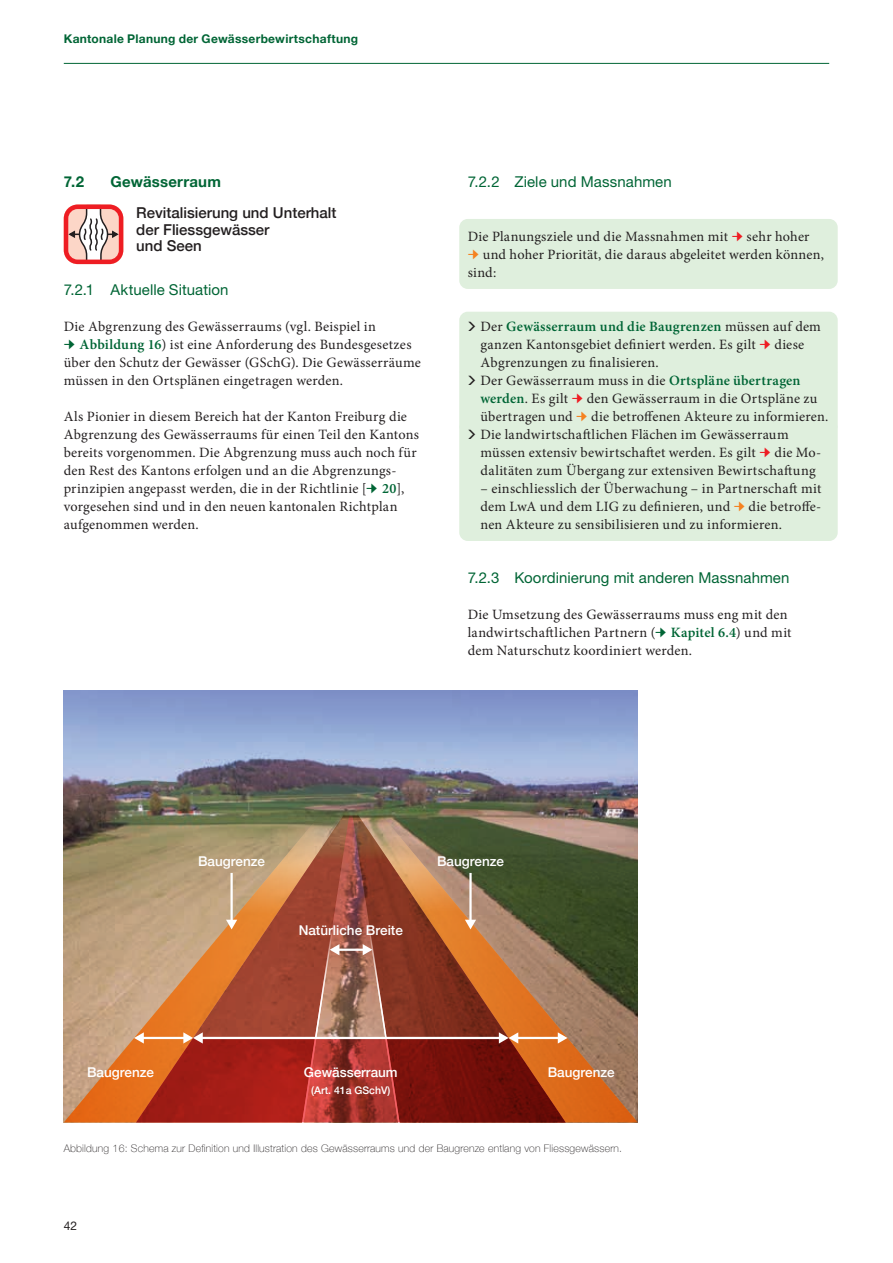
<style>
.page{position:relative;width:893px;height:1263px;background:#fff}
.page>*{position:absolute;margin:0;border:0;box-sizing:border-box;transform-origin:0 0}
.t1{font:15px "Helvetica Neue";letter-spacing:.005em;color:#006535}
.t2{font:500 15px/16.5px "Helvetica Neue";color:#231f20}
.t3{font:700 15px "Helvetica Neue";letter-spacing:.015em;color:#006535}
.t4{font:14.25px/18px "Minion Pro";letter-spacing:.015em;color:#231f20}
.t5{font:500 13.5px "Helvetica Neue";color:#fff}
.t6{font:700 12px "Helvetica Neue";letter-spacing:.025em;color:#006535}
.t7{font:12px "Helvetica Neue";color:#231f20}
.t8{font:100 10.5px "Helvetica Neue";letter-spacing:.02em;color:#231f20}
.t9{font:500 10.5px "Helvetica Neue";color:#fff}
.s1{font-size:18px;color:#006535}
.s2{font-weight:600;color:#006535}
.s3{font-size:18px;color:#ee1d23}
.s4{font-size:18px;color:#f58220}
</style>
<div class="page">
<hr style="left:64px;top:63px;width:765px;height:1px;background:#006535">
<div style="left:459px;top:219px;width:379px;height:70px;background:#dfefdd;border-radius:9px"></div>
<div style="left:459px;top:312px;width:379px;height:67px;background:#dfefdd;border-radius:9px"></div>
<div style="left:459px;top:366px;width:379px;height:68px;background:#dfefdd;border-radius:9px"></div>
<div style="left:459px;top:420px;width:379px;height:121px;background:#dfefdd;border-radius:9px"></div>
<svg style="left:64px;top:205px;width:59px;height:59px"></svg>
<img style="left:64px;top:691px;width:574px;height:124px">
<img style="left:64px;top:815px;width:574px;height:308px">
<p class="t6" style="left:64px;top:29px;width:296px">Kantonale Planung der Gewässerbewirtschaftung</p>
<p class="t3" style="left:64px;top:169px;width:22px">7.2</p>
<p class="t3" style="left:111px;top:169px;width:112px">Gewässerraum</p>
<p class="t2" style="left:136px;top:203px;width:202px">Revitalisierung und Unterhalt der Fliessgewässer<br>und Seen</p>
<p class="t1" style="left:64px;top:280px;width:166px">7.2.1 Aktuelle Situation</p>
<p class="t4" style="left:64px;top:317px;width:314px">Die Abgrenzung des Gewässerraums (vgl. Beispiel in</p>
<p class="t4" style="left:64px;top:335px;width:359px"><span class="s1">→</span> <span class="s2">Abbildung 16</span>) ist eine Anforderung des Bundesgesetzes über den Schutz der Gewässer (GSchG). Die Gewässerräume müssen in den Ortsplänen eingetragen werden.</p>
<p class="t4" style="left:64px;top:407px;width:357px">Als Pionier in diesem Bereich hat der Kanton Freiburg die Abgrenzung des Gewässerraums für einen Teil den Kantons bereits vorgenommen. Die Abgrenzung muss auch noch für den Rest des Kantons erfolgen und an die Abgrenzungs&shy;prinzipien angepasst werden, die in der Richtlinie [<span class="s1">→</span> <span class="s2">20</span>], vorgesehen sind und in den neuen kantonalen Richtplan aufgenommen werden.</p>
<p class="t1" style="left:468px;top:172px;width:206px">7.2.2 Ziele und Massnahmen</p>
<p class="t4" style="left:468px;top:227px;width:343px">Die Planungsziele und die Massnahmen mit <span class="s3">→</span> sehr hoher</p>
<p class="t4" style="left:468px;top:245px;width:358px"><span class="s4">→</span> und hoher Priorität, die daraus abgeleitet werden können, sind:</p>
<p class="t4" style="left:480px;top:317px;width:349px">Der <span class="s2">Gewässerraum und die Baugrenzen</span> müssen auf dem ganzen Kantonsgebiet definiert werden. Es gilt <span class="s3">→</span> diese Abgrenzungen zu finalisieren.<br>Der Gewässerraum muss in die <span class="s2">Ortspläne übertragen werden</span>. Es gilt <span class="s3">→</span> den Gewässerraum in die Ortspläne zu übertragen und <span class="s4">→</span> die betroffenen Akteure zu informieren.<br>Die landwirtschaftlichen Flächen im Gewässerraum müssen extensiv bewirtschaftet werden. Es gilt <span class="s3">→</span> die Mo&shy;dalitäten zum Übergang zur extensiven Bewirtschaftung</p>
<p class="t4" style="left:480px;top:479px;width:342px;text-align:justify">– einschliesslich der Überwachung – in Partnerschaft mit dem LwA und dem LIG zu definieren, und <span class="s4">→</span> die betroffe&shy;nen Akteure zu sensibilisieren und zu informieren.</p>
<p class="t1" style="left:468px;top:568px;width:323px">7.2.3 Koordinierung mit anderen Massnahmen</p>
<p class="t4" style="left:468px;top:605px;width:325px">Die Umsetzung des Gewässerraums muss eng mit den landwirtschaftlichen Partnern (<span class="s1">→</span> <span class="s2">Kapitel 6.4</span>) und mit dem Naturschutz koordiniert werden.</p>
<p class="t5" style="left:198px;top:850px;width:69px">Baugrenze</p>
<p class="t5" style="left:437px;top:850px;width:69px">Baugrenze</p>
<p class="t5" style="left:299px;top:919px;width:106px">Natürliche Breite</p>
<p class="t5" style="left:304px;top:1062px;width:95px">Gewässerraum</p>
<p class="t9" style="left:311px;top:1082px;width:81px">(Art. 41a GSchV)</p>
<p class="t5" style="left:87px;top:1062px;width:69px">Baugrenze</p>
<p class="t5" style="left:548px;top:1062px;width:69px">Baugrenze</p>
<p class="t8" style="left:64px;top:1140px;width:560px">Abbildung 16: Schema zur Definition und Illustration des Gewässerraums und der Baugrenze entlang von Fliessgewässern.</p>
<p class="t7" style="left:64px;top:1218px;width:15px">42</p>
</div>
